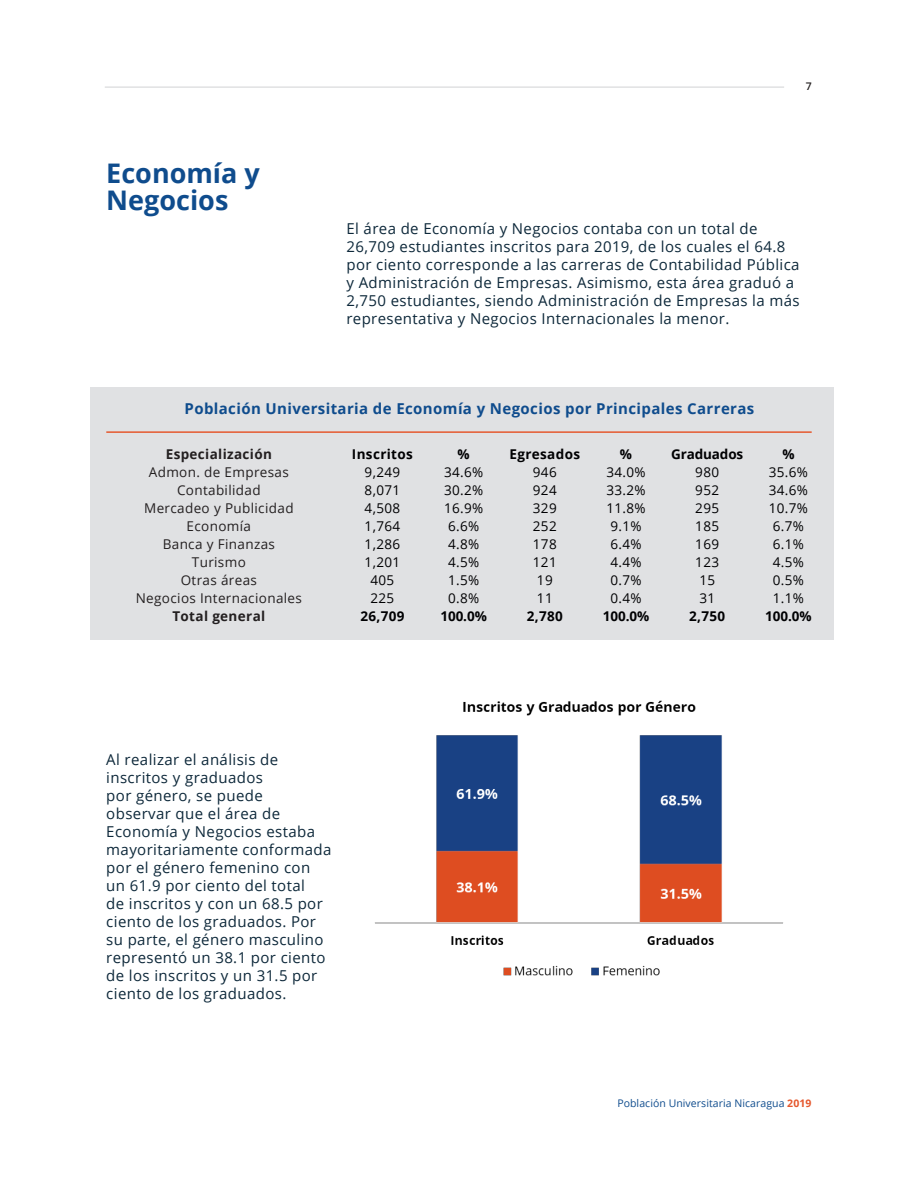
<style>
.page{position:relative;width:918px;height:1188px;background:#fff}
.page>*{position:absolute;margin:0;border:0;box-sizing:border-box;transform-origin:0 0}
.Título_de_capítulo{font:700 27px/27px "Open Sans";color:#0f4c8d}
.Texto_independiente{font:15px/18px "Open Sans";letter-spacing:.025em;color:#0d283a}
.Texto_independiente-2{font:700 15px "Open Sans";letter-spacing:.025em;color:#0f4c8d}
.Texto_independiente-3{font:13.5px "Open Sans";letter-spacing:.025em;color:#000002}
.Texto_independiente-4{font:13.5px "Open Sans";letter-spacing:.025em;color:#231f20}
.Texto_independiente-5{font:700 13.5px "Open Sans";letter-spacing:.025em;color:#000002}
.Texto_independiente-6{font:700 13.5px "Open Sans";letter-spacing:.025em;color:#231f20}
.Texto_independiente-7{font:700 13.5px "Open Sans";letter-spacing:-.01em;color:#000002}
.t1{font:10.5px "Open Sans";letter-spacing:.005em;color:#0f4c8d}
.t2{font:600 10.5px "Open Sans";color:#231f20}
.s1{font-weight:700;color:#e5582e}
</style>
<div class="page">
<hr style="left:105px;top:87px;width:679px;height:1px;background:#d1d2d4">
<div style="left:90px;top:387px;width:744px;height:253px;background:#e0e1e3"></div>
<img style="left:375px;top:700px;width:408px;height:276px">
<hr style="left:106px;top:431px;width:706px;height:2px;background:#e5582e">
<p class="Título_de_capítulo" style="left:106px;top:159px;width:155px">Economía y<br>Negocios</p>
<p class="t2" style="left:806px;top:79px;width:7px">7</p>
<p class="Texto_independiente" style="left:346px;top:219px;width:455px">El área de Economía y Negocios contaba con un total de 26,709 estudiantes inscritos para 2019, de los cuales el 64.8 por ciento corresponde a las carreras de Contabilidad Pública y Administración de Empresas. Asimismo, esta área graduó a 2,750 estudiantes, siendo Administración de Empresas la más representativa y Negocios Internacionales la menor.</p>
<p class="Texto_independiente-2" style="left:185px;top:398px;width:571px">Población Universitaria de Economía y Negocios por Principales Carreras</p>
<p class="Texto_independiente-6" style="left:166px;top:445px;width:108px">Especialización</p>
<p class="Texto_independiente-4" style="left:149px;top:463px;width:142px">Admon. de Empresas</p>
<p class="Texto_independiente-4" style="left:177px;top:481px;width:85px">Contabilidad</p>
<p class="Texto_independiente-4" style="left:144px;top:499px;width:151px">Mercadeo y Publicidad</p>
<p class="Texto_independiente-4" style="left:187px;top:517px;width:66px">Economía</p>
<p class="Texto_independiente-4" style="left:163px;top:535px;width:114px">Banca y Finanzas</p>
<p class="Texto_independiente-4" style="left:192px;top:553px;width:55px">Turismo</p>
<p class="Texto_independiente-4" style="left:181px;top:571px;width:78px">Otras áreas</p>
<p class="Texto_independiente-4" style="left:136px;top:589px;width:168px">Negocios Internacionales</p>
<p class="Texto_independiente-6" style="left:172px;top:607px;width:94px">Total general</p>
<p class="Texto_independiente-5" style="left:352px;top:445px;width:62px">Inscritos</p>
<p class="Texto_independiente-3" style="left:365px;top:463px;width:37px">9,249</p>
<p class="Texto_independiente-3" style="left:365px;top:481px;width:37px">8,071</p>
<p class="Texto_independiente-3" style="left:365px;top:499px;width:37px">4,508</p>
<p class="Texto_independiente-3" style="left:365px;top:517px;width:37px">1,764</p>
<p class="Texto_independiente-3" style="left:365px;top:535px;width:37px">1,286</p>
<p class="Texto_independiente-3" style="left:365px;top:553px;width:37px">1,201</p>
<p class="Texto_independiente-3" style="left:371px;top:571px;width:25px">405</p>
<p class="Texto_independiente-3" style="left:371px;top:589px;width:25px">225</p>
<p class="Texto_independiente-5" style="left:360px;top:607px;width:46px">26,709</p>
<p class="Texto_independiente-5" style="left:458px;top:445px;width:14px">%</p>
<p class="Texto_independiente-3" style="left:444px;top:463px;width:41px">34.6%</p>
<p class="Texto_independiente-3" style="left:444px;top:481px;width:41px">30.2%</p>
<p class="Texto_independiente-3" style="left:444px;top:499px;width:41px">16.9%</p>
<p class="Texto_independiente-3" style="left:448px;top:517px;width:33px">6.6%</p>
<p class="Texto_independiente-3" style="left:448px;top:535px;width:33px">4.8%</p>
<p class="Texto_independiente-3" style="left:448px;top:553px;width:33px">4.5%</p>
<p class="Texto_independiente-3" style="left:448px;top:571px;width:33px">1.5%</p>
<p class="Texto_independiente-3" style="left:448px;top:589px;width:33px">0.8%</p>
<p class="Texto_independiente-5" style="left:440px;top:607px;width:48px">100.0%</p>
<p class="Texto_independiente-5" style="left:510px;top:445px;width:72px">Egresados</p>
<p class="Texto_independiente-3" style="left:533px;top:463px;width:25px">946</p>
<p class="Texto_independiente-3" style="left:533px;top:481px;width:25px">924</p>
<p class="Texto_independiente-3" style="left:533px;top:499px;width:25px">329</p>
<p class="Texto_independiente-3" style="left:533px;top:517px;width:25px">252</p>
<p class="Texto_independiente-3" style="left:533px;top:535px;width:25px">178</p>
<p class="Texto_independiente-3" style="left:533px;top:553px;width:25px">121</p>
<p class="Texto_independiente-3" style="left:537px;top:571px;width:17px">19</p>
<p class="Texto_independiente-3" style="left:537px;top:589px;width:17px">11</p>
<p class="Texto_independiente-5" style="left:527px;top:607px;width:38px">2,780</p>
<p class="Texto_independiente-5" style="left:620px;top:445px;width:14px">%</p>
<p class="Texto_independiente-3" style="left:606px;top:463px;width:41px">34.0%</p>
<p class="Texto_independiente-3" style="left:606px;top:481px;width:41px">33.2%</p>
<p class="Texto_independiente-3" style="left:606px;top:499px;width:41px">11.8%</p>
<p class="Texto_independiente-3" style="left:610px;top:517px;width:33px">9.1%</p>
<p class="Texto_independiente-3" style="left:610px;top:535px;width:33px">6.4%</p>
<p class="Texto_independiente-3" style="left:610px;top:553px;width:33px">4.4%</p>
<p class="Texto_independiente-3" style="left:610px;top:571px;width:33px">0.7%</p>
<p class="Texto_independiente-3" style="left:610px;top:589px;width:33px">0.4%</p>
<p class="Texto_independiente-5" style="left:603px;top:607px;width:48px">100.0%</p>
<p class="Texto_independiente-7" style="left:671px;top:445px;width:74px">Graduados</p>
<p class="Texto_independiente-3" style="left:695px;top:463px;width:25px">980</p>
<p class="Texto_independiente-3" style="left:695px;top:481px;width:25px">952</p>
<p class="Texto_independiente-3" style="left:695px;top:499px;width:25px">295</p>
<p class="Texto_independiente-3" style="left:695px;top:517px;width:25px">185</p>
<p class="Texto_independiente-3" style="left:695px;top:535px;width:25px">169</p>
<p class="Texto_independiente-3" style="left:695px;top:553px;width:25px">123</p>
<p class="Texto_independiente-3" style="left:699px;top:571px;width:17px">15</p>
<p class="Texto_independiente-3" style="left:699px;top:589px;width:17px">31</p>
<p class="Texto_independiente-5" style="left:689px;top:607px;width:38px">2,750</p>
<p class="Texto_independiente-5" style="left:782px;top:445px;width:14px">%</p>
<p class="Texto_independiente-3" style="left:769px;top:463px;width:41px">35.6%</p>
<p class="Texto_independiente-3" style="left:769px;top:481px;width:41px">34.6%</p>
<p class="Texto_independiente-3" style="left:769px;top:499px;width:41px">10.7%</p>
<p class="Texto_independiente-3" style="left:773px;top:517px;width:33px">6.7%</p>
<p class="Texto_independiente-3" style="left:773px;top:535px;width:33px">6.1%</p>
<p class="Texto_independiente-3" style="left:773px;top:553px;width:33px">4.5%</p>
<p class="Texto_independiente-3" style="left:773px;top:571px;width:33px">0.5%</p>
<p class="Texto_independiente-3" style="left:773px;top:589px;width:33px">1.1%</p>
<p class="Texto_independiente-5" style="left:765px;top:607px;width:48px">100.0%</p>
<p class="Texto_independiente" style="left:106px;top:750px;width:227px">Al realizar el análisis de inscritos y graduados<br>por género, se puede<br>observar que el área de<br>Economía y Negocios estaba mayoritariamente conformada por el género femenino con un 61.9 por ciento del total<br>de inscritos y con un 68.5 por ciento de los graduados. Por su parte, el género masculino representó un 38.1 por ciento de los inscritos y un 31.5 por ciento de los graduados.</p>
<p class="t1" style="left:617px;top:1096px;width:196px">Población Universitaria Nicaragua <span class="s1">2019</span></p>
</div>
